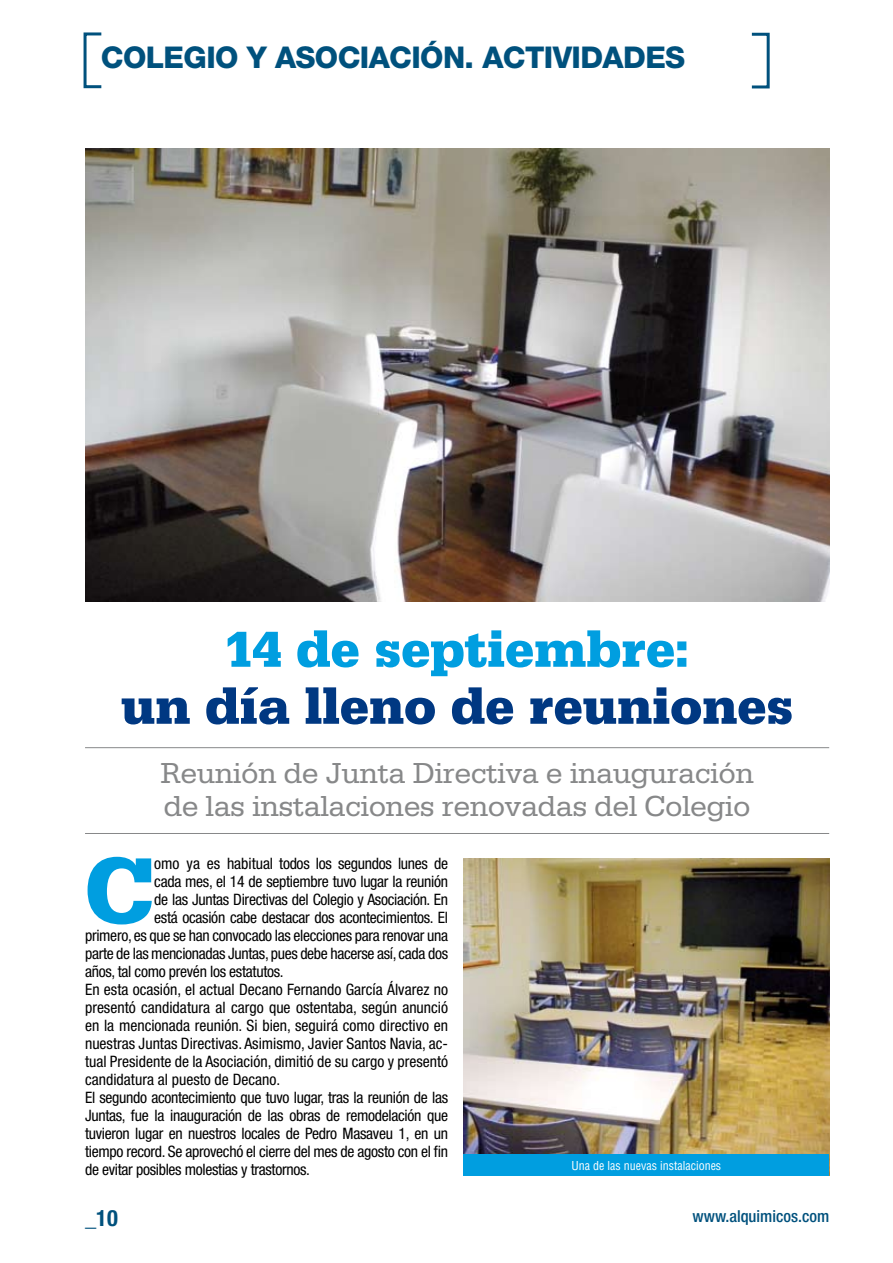
<style>
.page{position:relative;width:893px;height:1263px;background:#fff}
.page>*{position:absolute;margin:0;border:0;box-sizing:border-box;transform-origin:0 0}
.t1{font:96.9px "B Serifa";color:#009ee0}
.t2{font:52.5px "B Serifa";color:#003882}
.t3{font:52.5px "B Serifa";color:#009ee0}
.t4{font:30px/33.8px "Serifa";color:#878889}
.t5{font:800 30px "Helvetica Neue";letter-spacing:-.02em;color:#00517d}
.t6{font:700 condensed 22.5px "Helvetica Neue";color:#00517d}
.t7{font:500 condensed 16.5px "Helvetica Neue";color:#00517d}
.t8{font:condensed 15.75px "Helvetica Neue";letter-spacing:-.02em;color:#000}
.t9{font:condensed 15.75px "Helvetica Neue";color:#000}
.t10{font:condensed 12px "Helvetica";color:#fff}
</style>
<div class="page">
<img style="left:85px;top:149px;width:744px;height:453px">
<div style="left:84px;top:32px;width:19px;height:56px;border:3px solid #00517d"></div>
<div style="left:750px;top:33px;width:20px;height:55px;border:3px solid #00517d"></div>
<hr style="left:85px;top:747px;width:744px;height:1px;background:#878889">
<hr style="left:85px;top:833px;width:744px;height:1px;background:#878889">
<img style="left:463px;top:858px;width:366px;height:296px">
<div style="left:463px;top:1154px;width:366px;height:21px;background:#009ee0"></div>
<h3 class="t5" style="left:101px;top:39px;width:586px">COLEGIO Y ASOCIACIÓN. ACTIVIDADES</h3>
<h2 class="t3" style="left:226px;top:614px;width:465px">14 de septiembre:</h2>
<h2 class="t2" style="left:121px;top:671px;width:674px">un día lleno de reuniones</h2>
<h3 class="t4" style="left:160px;top:758px;width:595px">Reunión de Junta Directiva e inauguración de las instalaciones renovadas del Colegio</h3>
<h1 class="t1" style="left:85px;top:826px;width:71px">C</h1>
<p class="t8" style="left:154px;top:854px;width:295px">omo ya es habitual todos los segundos lunes de</p>
<p class="t8" style="left:154px;top:872px;width:295px">cada mes, el 14 de septiembre tuvo lugar la reunión</p>
<p class="t8" style="left:154px;top:890px;width:295px">de las Juntas Directivas del Colegio y Asociación. En</p>
<p class="t8" style="left:154px;top:908px;width:295px">está ocasión cabe destacar dos acontecimientos. El</p>
<p class="t8" style="left:85px;top:926px;width:365px">primero, es que se han convocado las elecciones para renovar una</p>
<p class="t8" style="left:85px;top:944px;width:365px">parte de las mencionadas Juntas, pues debe hacerse así, cada dos</p>
<p class="t8" style="left:85px;top:962px;width:200px">años, tal como prevén los estatutos.</p>
<p class="t9" style="left:85px;top:980px;width:365px">En esta ocasión, el actual Decano Fernando García Álvarez no</p>
<p class="t9" style="left:85px;top:998px;width:365px">presentó candidatura al cargo que ostentaba, según anunció</p>
<p class="t9" style="left:85px;top:1016px;width:365px">en la mencionada reunión. Si bien, seguirá como directivo en</p>
<p class="t9" style="left:85px;top:1034px;width:365px">nuestras Juntas Directivas. Asimismo, Javier Santos Navia, ac-</p>
<p class="t9" style="left:85px;top:1052px;width:365px">tual Presidente de la Asociación, dimitió de su cargo y presentó</p>
<p class="t9" style="left:85px;top:1070px;width:197px">candidatura al puesto de Decano.</p>
<p class="t8" style="left:85px;top:1088px;width:365px">El segundo acontecimiento que tuvo lugar, tras la reunión de las</p>
<p class="t8" style="left:85px;top:1106px;width:365px">Juntas, fue la inauguración de las obras de remodelación que</p>
<p class="t8" style="left:85px;top:1124px;width:364px">tuvieron lugar en nuestros locales de Pedro Masaveu 1, en un</p>
<p class="t8" style="left:85px;top:1142px;width:365px">tiempo record. Se aprovechó el cierre del mes de agosto con el fin</p>
<p class="t8" style="left:85px;top:1160px;width:226px">de evitar posibles molestias y trastornos.</p>
<p class="t10" style="left:571px;top:1158px;width:151px">Una de las nuevas instalaciones</p>
<h3 class="t6" style="left:85px;top:1205px;width:34px">_10</h3>
<p class="t7" style="left:692px;top:1206px;width:138px">www.alquimicos.com</p>
</div>
